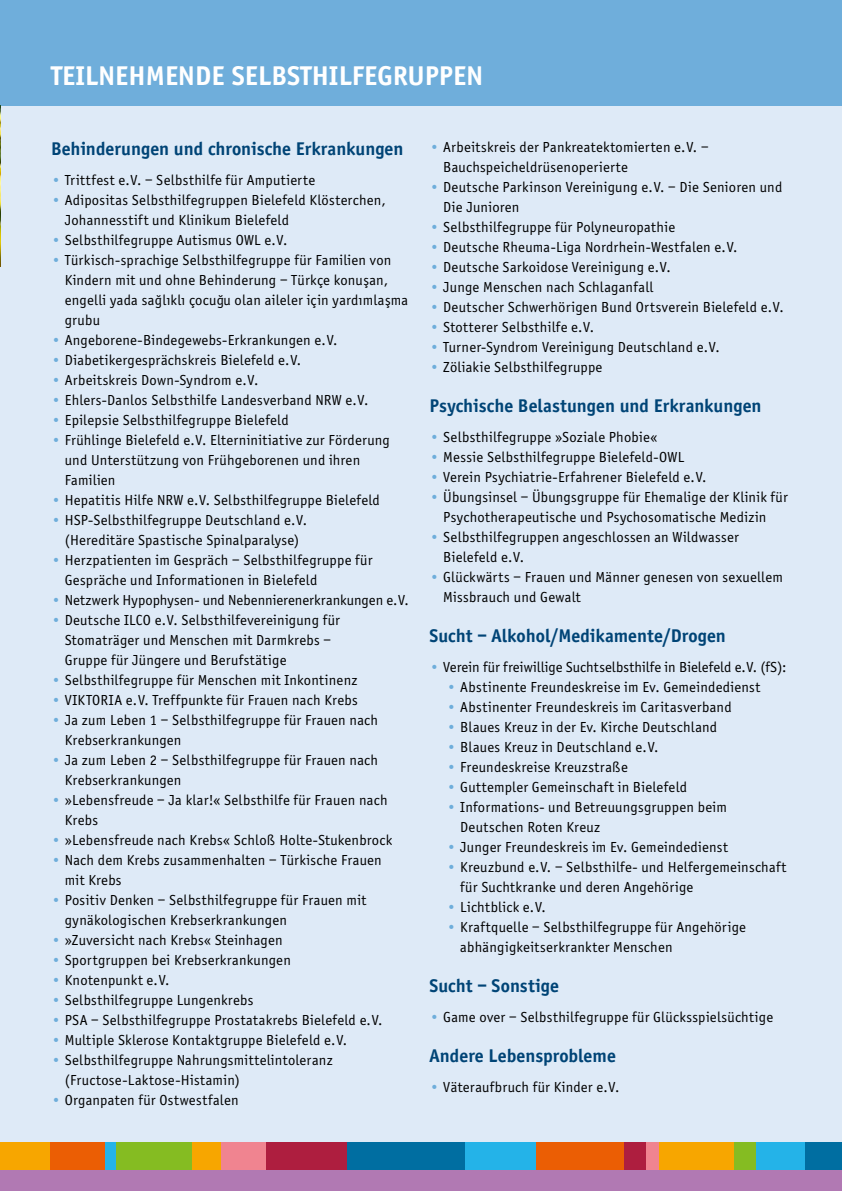
<style>
.page{position:relative;width:842px;height:1191px;background:#fff}
.page>*{position:absolute;margin:0;border:0;box-sizing:border-box;transform-origin:0 0}
.t1{font:700 28px "Officina Sans";letter-spacing:.005em;color:#fff}
.t2{font:700 19px "Officina Sans";letter-spacing:.005em;color:#004476}
.t3{font:15px/20px "Officina Sans";letter-spacing:.02em;color:#000}
.s1{font-weight:700;color:#6faedb}
</style>
<div class="page">
<div style="left:0;top:0;width:842px;height:1165px;background:#deeaf7"></div>
<div style="left:0;top:1142px;width:51px;height:30px;background:#f7a600"></div>
<div style="left:50px;top:1142px;width:55px;height:30px;background:#eb5e04"></div>
<div style="left:105px;top:1142px;width:12px;height:30px;background:#24b3e8"></div>
<div style="left:117px;top:1142px;width:75px;height:30px;background:#85bc22"></div>
<div style="left:220px;top:1142px;width:47px;height:30px;background:#f08490"></div>
<div style="left:266px;top:1142px;width:82px;height:30px;background:#ae1e3f"></div>
<div style="left:347px;top:1142px;width:118px;height:30px;background:#006ea1"></div>
<div style="left:465px;top:1142px;width:71px;height:30px;background:#24b3e8"></div>
<div style="left:536px;top:1142px;width:89px;height:30px;background:#eb5e04"></div>
<div style="left:192px;top:1142px;width:28px;height:30px;background:#f7a600"></div>
<div style="left:624px;top:1142px;width:23px;height:30px;background:#ae1e3f"></div>
<div style="left:647px;top:1142px;width:13px;height:30px;background:#f08490"></div>
<div style="left:660px;top:1142px;width:74px;height:30px;background:#f7a600"></div>
<div style="left:734px;top:1142px;width:23px;height:30px;background:#85bc22"></div>
<div style="left:756px;top:1142px;width:50px;height:30px;background:#24b3e8"></div>
<div style="left:806px;top:1142px;width:36px;height:30px;background:#006ea1"></div>
<div style="left:0;top:1170px;width:842px;height:14px;background:#b179b3"></div>
<div style="left:0;top:0;width:842px;height:106px;background:#6faedb"></div>
<div style="left:0;top:1183px;width:842px;height:8px;background:#b179b3"></div>
<img style="left:0;top:106px;width:1px;height:161px">
<h1 class="t1" style="left:51px;top:59px;width:434px">TEILNEHMENDE SELBSTHILFEGRUPPEN</h1>
<p class="t2" style="left:51px;top:137px;width:354px">Behinderungen und chronische Erkrankungen</p>
<p class="t3" style="left:51px;top:170px;width:266px"><span class="s1">•</span> Trittfest e.V. – Selbsthilfe für Amputierte</p>
<p class="t3" style="left:65px;top:190px;width:322px;text-indent:-14px"><span class="s1">•</span> Adipositas Selbsthilfegruppen Bielefeld Klösterchen,<br>Johannesstift und Klinikum Bielefeld</p>
<p class="t3" style="left:51px;top:230px;width:238px"><span class="s1">•</span> Selbsthilfegruppe Autismus OWL e.V.</p>
<p class="t3" style="left:65px;top:250px;width:345px;text-indent:-14px"><span class="s1">•</span> Türkisch-sprachige Selbsthilfegruppe für Familien von Kindern mit und ohne Behinderung – Türkçe konus¸an, engelli yada sag˘lıklı çocug˘u olan aileler için yardımlas¸ma grubu</p>
<p class="t3" style="left:51px;top:330px;width:288px"><span class="s1">•</span> Angeborene-Bindegewebs-Erkrankungen e.V.</p>
<p class="t3" style="left:51px;top:350px;width:252px"><span class="s1">•</span> Diabetikergesprächskreis Bielefeld e.V.</p>
<p class="t3" style="left:51px;top:370px;width:209px"><span class="s1">•</span> Arbeitskreis Down-Syndrom e.V.</p>
<p class="t3" style="left:51px;top:390px;width:319px"><span class="s1">•</span> Ehlers-Danlos Selbsthilfe Landesverband NRW e.V.</p>
<p class="t3" style="left:51px;top:410px;width:239px"><span class="s1">•</span> Epilepsie Selbsthilfegruppe Bielefeld</p>
<p class="t3" style="left:65px;top:430px;width:327px;text-indent:-14px"><span class="s1">•</span> Frühlinge Bielefeld e.V. Elterninitiative zur Förderung und Unterstützung von Frühgeborenen und ihren<br>Familien</p>
<p class="t3" style="left:51px;top:490px;width:330px"><span class="s1">•</span> Hepatitis Hilfe NRW e.V. Selbsthilfegruppe Bielefeld</p>
<p class="t3" style="left:51px;top:510px;width:258px;text-align:center"><span class="s1">•</span> HSP-Selbsthilfegruppe Deutschland e.V. (Hereditäre Spastische Spinalparalyse)</p>
<p class="t3" style="left:65px;top:550px;width:309px;text-indent:-14px"><span class="s1">•</span> Herzpatienten im Gespräch – Selbsthilfegruppe für<br>Gespräche und Informationen in Bielefeld</p>
<p class="t3" style="left:51px;top:590px;width:359px"><span class="s1">•</span> Netzwerk Hypophysen- und Nebennierenerkrankungen e.V.</p>
<p class="t3" style="left:65px;top:610px;width:277px;text-indent:-14px"><span class="s1">•</span> Deutsche ILCO e.V. Selbsthilfevereinigung für<br>Stomaträger und Menschen mit Darmkrebs –<br>Gruppe für Jüngere und Berufstätige</p>
<p class="t3" style="left:51px;top:670px;width:308px"><span class="s1">•</span> Selbsthilfegruppe für Menschen mit Inkontinenz</p>
<p class="t3" style="left:51px;top:690px;width:308px"><span class="s1">•</span> VIKTORIA e.V. Treffpunkte für Frauen nach Krebs</p>
<p class="t3" style="left:65px;top:710px;width:315px;text-indent:-14px"><span class="s1">•</span> Ja zum Leben 1 – Selbsthilfegruppe für Frauen nach<br>Krebserkrankungen</p>
<p class="t3" style="left:65px;top:750px;width:315px;text-indent:-14px"><span class="s1">•</span> Ja zum Leben 2 – Selbsthilfegruppe für Frauen nach<br>Krebserkrankungen</p>
<p class="t3" style="left:65px;top:790px;width:324px;text-indent:-14px"><span class="s1">•</span> »Lebensfreude – Ja klar!« Selbsthilfe für Frauen nach<br>Krebs</p>
<p class="t3" style="left:51px;top:830px;width:343px"><span class="s1">•</span> »Lebensfreude nach Krebs« Schloß Holte-Stukenbrock</p>
<p class="t3" style="left:65px;top:850px;width:319px;text-indent:-14px"><span class="s1">•</span> Nach dem Krebs zusammenhalten – Türkische Frauen mit Krebs</p>
<p class="t3" style="left:65px;top:890px;width:303px;text-indent:-14px"><span class="s1">•</span> Positiv Denken – Selbsthilfegruppe für Frauen mit gynäkologischen Krebserkrankungen</p>
<p class="t3" style="left:51px;top:930px;width:233px"><span class="s1">•</span> »Zuversicht nach Krebs« Steinhagen</p>
<p class="t3" style="left:51px;top:950px;width:241px"><span class="s1">•</span> Sportgruppen bei Krebserkrankungen</p>
<p class="t3" style="left:51px;top:970px;width:120px"><span class="s1">•</span> Knotenpunkt e.V.</p>
<p class="t3" style="left:51px;top:990px;width:204px"><span class="s1">•</span> Selbsthilfegruppe Lungenkrebs</p>
<p class="t3" style="left:51px;top:1010px;width:333px"><span class="s1">•</span> PSA – Selbsthilfegruppe Prostatakrebs Bielefeld e.V.</p>
<p class="t3" style="left:51px;top:1030px;width:298px"><span class="s1">•</span> Multiple Sklerose Kontaktgruppe Bielefeld e.V.</p>
<p class="t3" style="left:65px;top:1050px;width:269px;text-indent:-14px"><span class="s1">•</span> Selbsthilfegruppe Nahrungsmittelintoleranz (Fructose-Laktose-Histamin)</p>
<p class="t3" style="left:51px;top:1090px;width:189px"><span class="s1">•</span> Organpaten für Ostwestfalen</p>
<p class="t3" style="left:443px;top:137px;width:267px;text-indent:-14px"><span class="s1">•</span> Arbeitskreis der Pankreatektomierten e.V. –<br>Bauchspeicheldrüsenoperierte</p>
<p class="t3" style="left:443px;top:177px;width:341px;text-indent:-14px"><span class="s1">•</span> Deutsche Parkinson Vereinigung e.V. – Die Senioren und<br>Die Junioren</p>
<p class="t3" style="left:429px;top:217px;width:247px"><span class="s1">•</span> Selbsthilfegruppe für Polyneuropathie</p>
<p class="t3" style="left:429px;top:237px;width:310px"><span class="s1">•</span> Deutsche Rheuma-Liga Nordrhein-Westfalen e.V.</p>
<p class="t3" style="left:429px;top:257px;width:243px"><span class="s1">•</span> Deutsche Sarkoidose Vereinigung e.V.</p>
<p class="t3" style="left:429px;top:277px;width:225px"><span class="s1">•</span> Junge Menschen nach Schlaganfall</p>
<p class="t3" style="left:429px;top:297px;width:356px"><span class="s1">•</span> Deutscher Schwerhörigen Bund Ortsverein Bielefeld e.V.</p>
<p class="t3" style="left:429px;top:317px;width:166px"><span class="s1">•</span> Stotterer Selbsthilfe e.V.</p>
<p class="t3" style="left:429px;top:337px;width:292px"><span class="s1">•</span> Turner-Syndrom Vereinigung Deutschland e.V.</p>
<p class="t3" style="left:429px;top:357px;width:174px"><span class="s1">•</span> Zöliakie Selbsthilfegruppe</p>
<p class="t2" style="left:429px;top:394px;width:333px">Psychische Belastungen und Erkrankungen</p>
<p class="t3" style="left:429px;top:427px;width:230px"><span class="s1">•</span> Selbsthilfegruppe »Soziale Phobie«</p>
<p class="t3" style="left:429px;top:447px;width:256px"><span class="s1">•</span> Messie Selbsthilfegruppe Bielefeld-OWL</p>
<p class="t3" style="left:429px;top:467px;width:279px"><span class="s1">•</span> Verein Psychiatrie-Erfahrener Bielefeld e.V.</p>
<p class="t3" style="left:429px;top:487px;width:360px;text-align:center"><span class="s1">•</span> Übungsinsel – Übungsgruppe für Ehemalige der Klinik für<br>Psychotherapeutische und Psychosomatische Medizin</p>
<p class="t3" style="left:443px;top:527px;width:297px;text-indent:-14px"><span class="s1">•</span> Selbsthilfegruppen angeschlossen an Wildwasser<br>Bielefeld e.V.</p>
<p class="t3" style="left:443px;top:567px;width:341px;text-indent:-14px"><span class="s1">•</span> Glückwärts – Frauen und Männer genesen von sexuellem<br>Missbrauch und Gewalt</p>
<p class="t2" style="left:429px;top:624px;width:298px">Sucht – Alkohol/Medikamente/Drogen</p>
<p class="t3" style="left:429px;top:657px;width:358px"><span class="s1">•</span> Verein für freiwillige Suchtselbsthilfe in Bielefeld e.V. (fS):</p>
<p class="t3" style="left:446px;top:677px;width:315px"><span class="s1">•</span> Abstinente Freundeskreise im Ev. Gemeindedienst</p>
<p class="t3" style="left:446px;top:697px;width:287px"><span class="s1">•</span> Abstinenter Freundeskreis im Caritasverband</p>
<p class="t3" style="left:446px;top:717px;width:272px"><span class="s1">•</span> Blaues Kreuz in der Ev. Kirche Deutschland</p>
<p class="t3" style="left:446px;top:737px;width:213px"><span class="s1">•</span> Blaues Kreuz in Deutschland e.V.</p>
<p class="t3" style="left:446px;top:757px;width:183px"><span class="s1">•</span> Freundeskreise Kreuzstraße</p>
<p class="t3" style="left:446px;top:777px;width:242px"><span class="s1">•</span> Guttempler Gemeinschaft in Bielefeld</p>
<p class="t3" style="left:460px;top:797px;width:268px;text-indent:-14px"><span class="s1">•</span> Informations- und Betreuungsgruppen beim<br>Deutschen Roten Kreuz</p>
<p class="t3" style="left:446px;top:837px;width:283px"><span class="s1">•</span> Junger Freundeskreis im Ev. Gemeindedienst</p>
<p class="t3" style="left:460px;top:857px;width:328px;text-indent:-14px"><span class="s1">•</span> Kreuzbund e.V. – Selbsthilfe- und Helfergemeinschaft für Suchtkranke und deren Angehörige</p>
<p class="t3" style="left:446px;top:897px;width:101px"><span class="s1">•</span> Lichtblick e.V.</p>
<p class="t3" style="left:460px;top:917px;width:287px;text-indent:-14px"><span class="s1">•</span> Kraftquelle – Selbsthilfegruppe für Angehörige abhängigkeitserkrankter Menschen</p>
<p class="t2" style="left:429px;top:974px;width:131px">Sucht – Sonstige</p>
<p class="t3" style="left:429px;top:1007px;width:345px"><span class="s1">•</span> Game over – Selbsthilfegruppe für Glücksspielsüchtige</p>
<p class="t2" style="left:429px;top:1044px;width:188px">Andere Lebensprobleme</p>
<p class="t3" style="left:429px;top:1077px;width:191px"><span class="s1">•</span> Väteraufbruch für Kinder e.V.</p>
</div>
